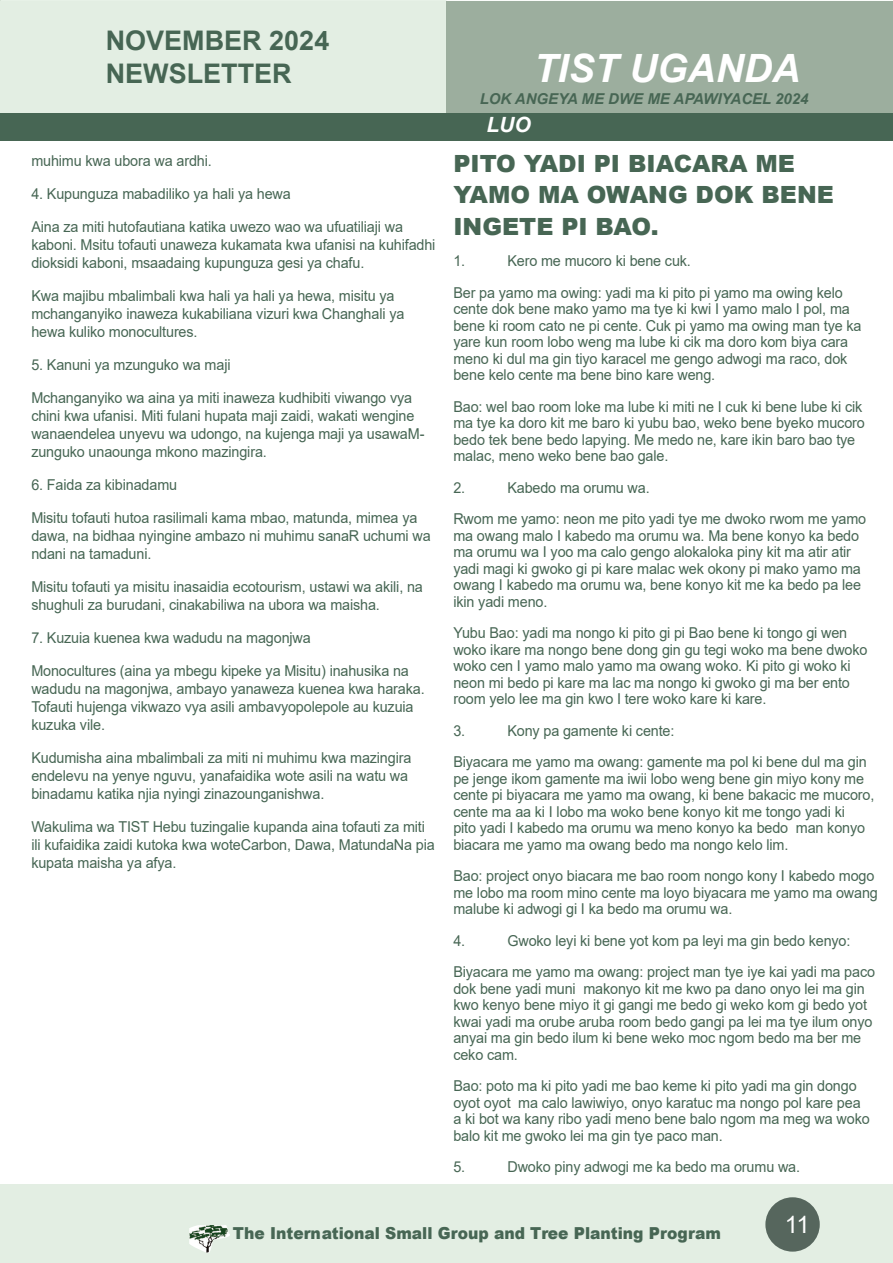
<style>
.page{position:relative;width:893px;height:1263px;background:#fff}
.page>*{position:absolute;margin:0;border:0;box-sizing:border-box;transform-origin:0 0}
.t1{font:italic 700 39px "Arial";color:#fff}
.t2{font:700 27px "Arial";color:#476654}
.t3{font:24px "Arial";color:#fff}
.t4{font:900 23.7px/31.5px "Arial";color:#476654}
.t5{font:italic 700 21px "Arial";color:#fff}
.t6{font:900 16.5px "Arial";color:#476654;scale:.94 1}
.t7{font:15px/16.5px "Arial";letter-spacing:-.01em;color:#476654;scale:.96 1}
.t8{font:italic 700 15px "Arial";color:#476654}
</style>
<div class="page">
<div style="left:0;top:1184px;width:893px;height:79px;background:#e3eee3"></div>
<div style="left:765px;top:1197px;width:55px;height:54px;background:#56665d;border-radius:50%"></div>
<img style="left:189px;top:1225px;width:41px;height:28px">
<div style="left:0;top:0;width:447px;height:114px;background:#e3eee3"></div>
<div style="left:446px;top:1px;width:447px;height:113px;background:#9cae9e"></div>
<div style="left:0;top:114px;width:893px;height:27px;background:#476654"></div>
<p class="t2" style="left:106px;top:22px;width:225px">NOVEMBER 2024</p>
<p class="t2" style="left:106px;top:54px;width:188px">NEWSLETTER</p>
<p class="t7" style="left:31px;top:152px;width:189px">muhimu kwa ubora wa ardhi.</p>
<p class="t7" style="left:31px;top:185px;width:272px">4. Kupunguza mabadiliko ya hali ya hewa</p>
<p class="t7" style="left:31px;top:217px;width:422px;line-height:18px">Aina za miti hutofautiana katika uwezo wao wa ufuatiliaji wa kaboni. Msitu tofauti unaweza kukamata kwa ufanisi na kuhifadhi dioksidi kaboni, msaadaing kupunguza gesi ya chafu.</p>
<p class="t7" style="left:31px;top:286px;width:390px;line-height:18px">Kwa majibu mbalimbali kwa hali ya hali ya hewa, misitu ya mchanganyiko inaweza kukabiliana vizuri kwa Changhali ya hewa kuliko monocultures.</p>
<p class="t7" style="left:31px;top:356px;width:209px">5. Kanuni ya mzunguko wa maji</p>
<p class="t7" style="left:31px;top:388px;width:411px;line-height:18px">Mchanganyiko wa aina ya miti inaweza kudhibiti viwango vya chini kwa ufanisi. Miti fulani hupata maji zaidi, wakati wengine wanaendelea unyevu wa udongo, na kujenga maji ya usawaM&shy;zunguko unaounga mkono mazingira.</p>
<p class="t7" style="left:31px;top:476px;width:153px">6. Faida za kibinadamu</p>
<p class="t7" style="left:31px;top:508px;width:417px;line-height:18px">Misitu tofauti hutoa rasilimali kama mbao, matunda, mimea ya dawa, na bidhaa nyingine ambazo ni muhimu sanaR uchumi wa ndani na tamaduni.</p>
<p class="t7" style="left:31px;top:577px;width:409px;line-height:18px">Misitu tofauti ya misitu inasaidia ecotourism, ustawi wa akili, na shughuli za burudani, cinakabiliwa na ubora wa maisha.</p>
<p class="t7" style="left:31px;top:629px;width:293px">7. Kuzuia kuenea kwa wadudu na magonjwa</p>
<p class="t7" style="left:31px;top:661px;width:411px;line-height:18px">Monocultures (aina ya mbegu kipeke ya Misitu) inahusika na wadudu na magonjwa, ambayo yanaweza kuenea kwa haraka.<br>Tofauti hujenga vikwazo vya asili ambavyopolepole au kuzuia kuzuka vile.</p>
<p class="t7" style="left:31px;top:748px;width:397px;line-height:18px">Kudumisha aina mbalimbali za miti ni muhimu kwa mazingira endelevu na yenye nguvu, yanafaidika wote asili na watu wa binadamu katika njia nyingi zinazounganishwa.</p>
<p class="t7" style="left:31px;top:817px;width:422px;line-height:18px">Wakulima wa TIST Hebu tuzingalie kupanda aina tofauti za miti ili kufaidika zaidi kutoka kwa woteCarbon, Dawa, MatundaNa pia kupata maisha ya afya.</p>
<p class="t1" style="left:534px;top:42px;width:268px">TIST UGANDA</p>
<p class="t8" style="left:480px;top:89px;width:330px">LOK ANGEYA ME DWE ME APAWIYACEL 2024</p>
<p class="t5" style="left:486px;top:111px;width:46px">LUO</p>
<p class="t4" style="left:453px;top:147px;width:382px">PITO YADI PI BIACARA ME<br>YAMO MA OWANG DOK BENE<br>INGETE PI BAO.</p>
<p class="t7" style="left:453px;top:253px;width:14px">1.</p>
<p class="t7" style="left:507px;top:253px;width:193px">Kero me mucoro ki bene cuk.</p>
<p class="t7" style="left:453px;top:284px;width:427px">Ber pa yamo ma owing: yadi ma ki pito pi yamo ma owing kelo cente dok bene mako yamo ma tye ki kwi I yamo malo I pol, ma bene ki room cato ne pi cente. Cuk pi yamo ma owing man tye ka yare kun room lobo weng ma lube ki cik ma doro kom biya cara meno ki dul ma gin tiyo karacel me gengo adwogi ma raco, dok bene kelo cente ma bene bino kare weng.</p>
<p class="t7" style="left:453px;top:398px;width:430px">Bao: wel bao room loke ma lube ki miti ne I cuk ki bene lube ki cik ma tye ka doro kit me baro ki yubu bao, weko bene byeko mucoro bedo tek bene bedo lapying. Me medo ne, kare ikin baro bao tye malac, meno weko bene bao gale.</p>
<p class="t7" style="left:453px;top:479px;width:14px">2.</p>
<p class="t7" style="left:507px;top:479px;width:150px">Kabedo ma orumu wa.</p>
<p class="t7" style="left:453px;top:511px;width:432px">Rwom me yamo: neon me pito yadi tye me dwoko rwom me yamo ma owang malo I kabedo ma orumu wa. Ma bene konyo ka bedo ma orumu wa I yoo ma calo gengo alokaloka piny kit ma atir atir yadi magi ki gwoko gi pi kare malac wek okony pi mako yamo ma owang I kabedo ma orumu wa, bene konyo kit me ka bedo pa lee ikin yadi meno.</p>
<p class="t7" style="left:453px;top:625px;width:433px">Yubu Bao: yadi ma nongo ki pito gi pi Bao bene ki tongo gi wen woko ikare ma nongo bene dong gin gu tegi woko ma bene dwoko woko cen I yamo malo yamo ma owang woko. Ki pito gi woko ki neon mi bedo pi kare ma lac ma nongo ki gwoko gi ma ber ento room yelo lee ma gin kwo I tere woko kare ki kare.</p>
<p class="t7" style="left:453px;top:722px;width:14px">3.</p>
<p class="t7" style="left:507px;top:722px;width:175px">Kony pa gamente ki cente:</p>
<p class="t7" style="left:453px;top:754px;width:440px">Biyacara me yamo ma owang: gamente ma pol ki bene dul ma gin pe jenge ikom gamente ma iwii lobo weng bene gin miyo kony me cente pi biyacara me yamo ma owang, ki bene bakacic me mucoro, cente ma aa ki I lobo ma woko bene konyo kit me tongo yadi ki<br>pito yadi I kabedo ma orumu wa meno konyo ka bedo man konyo biacara me yamo ma owang bedo ma nongo kelo lim.</p>
<p class="t7" style="left:453px;top:868px;width:444px">Bao: project onyo biacara me bao room nongo kony I kabedo mogo me lobo ma room mino cente ma loyo biyacara me yamo ma owang malube ki adwogi gi I ka bedo ma orumu wa.</p>
<p class="t7" style="left:453px;top:932px;width:14px">4.</p>
<p class="t7" style="left:507px;top:932px;width:359px">Gwoko leyi ki bene yot kom pa leyi ma gin bedo kenyo:</p>
<p class="t7" style="left:453px;top:964px;width:441px">Biyacara me yamo ma owang: project man tye iye kai yadi ma paco dok bene yadi muni makonyo kit me kwo pa dano onyo lei ma gin kwo kenyo bene miyo it gi gangi me bedo gi weko kom gi bedo yot kwai yadi ma orube aruba room bedo gangi pa lei ma tye ilum onyo anyai ma gin bedo ilum ki bene weko moc ngom bedo ma ber me ceko cam.</p>
<p class="t7" style="left:453px;top:1078px;width:435px">Bao: poto ma ki pito yadi me bao keme ki pito yadi ma gin dongo oyot oyot ma calo lawiwiyo, onyo karatuc ma nongo pol kare pea a ki bot wa kany ribo yadi meno bene balo ngom ma meg wa woko balo kit me gwoko lei ma gin tye paco man.</p>
<p class="t7" style="left:453px;top:1159px;width:14px">5.</p>
<p class="t7" style="left:507px;top:1159px;width:306px">Dwoko piny adwogi me ka bedo ma orumu wa.</p>
<p class="t6" style="left:233px;top:1221px;width:521px">The International Small Group and Tree Planting Program</p>
<h3 class="t3" style="left:785px;top:1208px;width:26px">11</h3>
</div>
